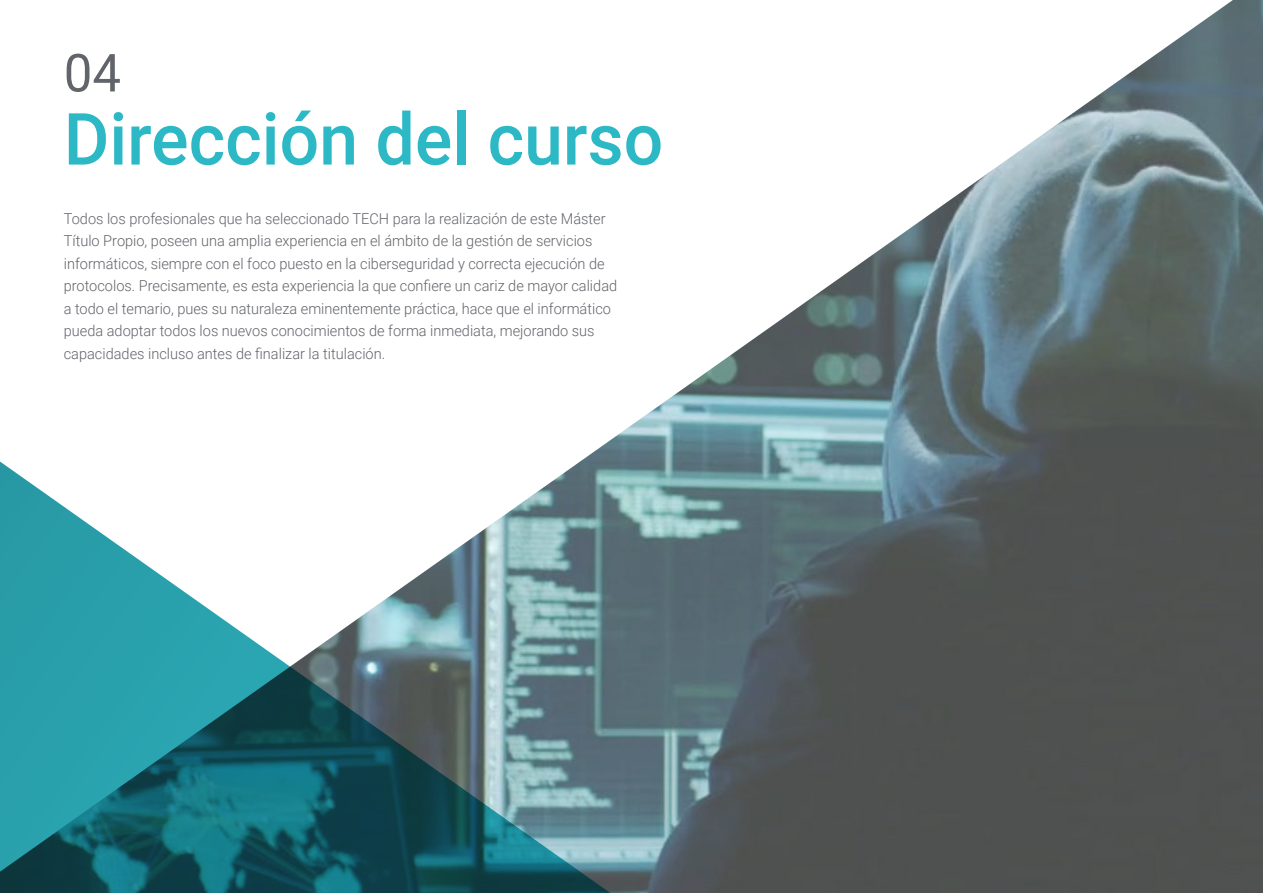
<style>
.page{position:relative;width:1263px;height:893px;background:#fff}
.page>*{position:absolute;margin:0;border:0;box-sizing:border-box;transform-origin:0 0}
.t1{font:500 72px "Roboto";color:#2db8c5}
.t2{font:52.5px "Roboto";color:#61646a}
.t3{font:300 15px/22.5px "Roboto";color:#61646a}
</style>
<div class="page">
<img style="left:602px;top:0;width:661px;height:893px">
<svg style="left:0;top:446px;width:640px;height:447px"></svg>
<h2 class="t2" style="left:64px;top:36px;width:59px">04</h2>
<h1 class="t1" style="left:64px;top:89px;width:601px">Dirección del curso</h1>
<p class="t3" style="left:64px;top:207px;width:555px">Todos los profesionales que ha seleccionado TECH para la realización de este Máster Título Propio, poseen una amplia experiencia en el ámbito de la gestión de servicios informáticos, siempre con el foco puesto en la ciberseguridad y correcta ejecución de protocolos. Precisamente, es esta experiencia la que confiere un cariz de mayor calidad a todo el temario, pues su naturaleza eminentemente práctica, hace que el informático pueda adoptar todos los nuevos conocimientos de forma inmediata, mejorando sus capacidades incluso antes de finalizar la titulación.</p>
</div>
